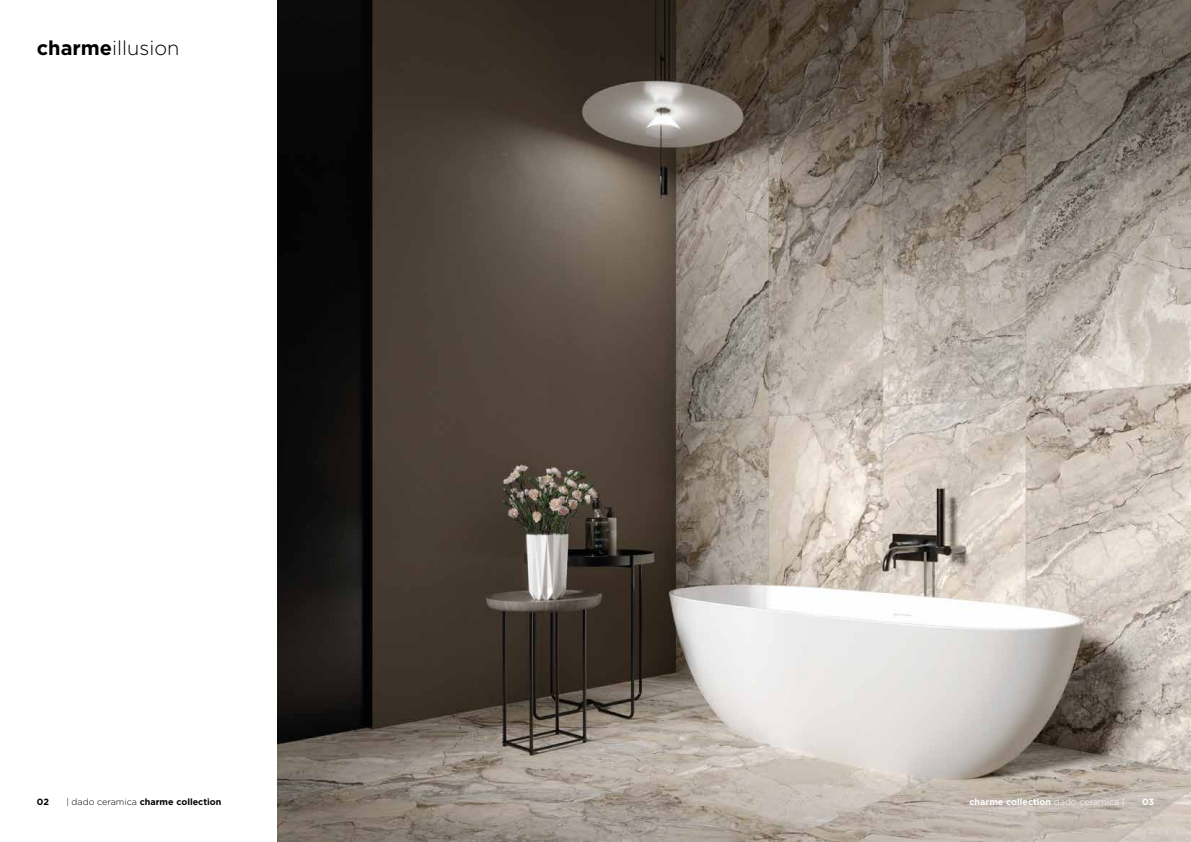
<style>
.page{position:relative;width:1191px;height:842px;background:#fff}
.page>*{position:absolute;margin:0;border:0;box-sizing:border-box;transform-origin:0 0}
.t1{font:300 20px "Gotham";color:#000}
.t2{font:700 9px "Gotham";color:#000}
.t3{font:700 9px "Gotham";color:#fff}
.s1{font-weight:700}
.s2{font-weight:300}
</style>
<div class="page">
<img style="left:278px;top:0;width:913px;height:842px">
<h1 class="t1" style="left:37px;top:35px;width:144px"><span class="s1">charme</span>illusion</h1>
<p class="t2" style="left:37px;top:796px;width:14px">02</p>
<p class="t2" style="left:66px;top:796px;width:157px"><span class="s2">| dado ceramica</span> charme collection</p>
<p class="t3" style="left:969px;top:796px;width:157px">charme collection <span class="s2">dado ceramica |</span></p>
<p class="t3" style="left:1142px;top:796px;width:14px">03</p>
</div>
